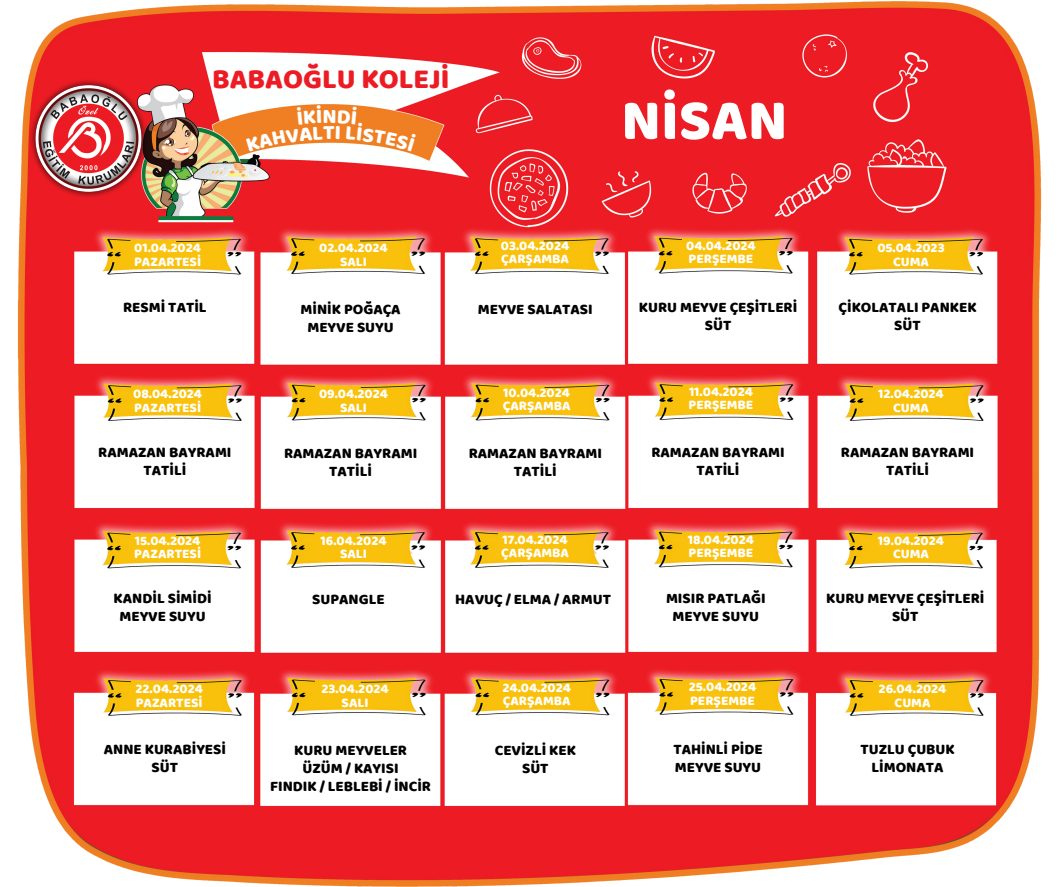
<style>
.page{position:relative;width:1058px;height:887px;background:#fff}
.page>*{position:absolute;margin:0;border:0;box-sizing:border-box;transform-origin:0 0}
.t1{font:58.5px "Baloo";color:#fff}
.t2{font:28.5px "Baloo";color:#ed1c24}
.t3{font:21px "Baloo";color:#fff}
.t4{font:15px/18px "Baloo";color:#000;text-align:center}
.t5{font:13.5px "Baloo";color:#fff}
</style>
<div class="page">
<img style="left:17px;top:1px;width:1024px;height:885px">
<img style="left:17px;top:66px;width:145px;height:144px">
<svg style="left:246px;top:105px;width:170px;height:46px;background:#f19042"></svg>
<h3 class="t2" style="left:212px;top:61px;width:239px">BABAOĞLU KOLEJİ</h3>
<p class="t3" style="left:323px;top:120px;width:13px">T</p>
<h3 class="t1" style="left:621px;top:84px;width:168px">NİSAN</h3>
<p class="t5" style="left:134px;top:239px;width:68px">01.04.2024</p>
<p class="t5" style="left:134px;top:253px;width:69px">PAZARTESİ</p>
<p class="t5" style="left:319px;top:239px;width:70px">02.04.2024</p>
<p class="t5" style="left:340px;top:253px;width:28px">SALI</p>
<p class="t5" style="left:501px;top:237px;width:70px">03.04.2024</p>
<p class="t5" style="left:501px;top:251px;width:69px">ÇARŞAMBA</p>
<p class="t5" style="left:686px;top:237px;width:71px">04.04.2024</p>
<p class="t5" style="left:688px;top:251px;width:66px">PERŞEMBE</p>
<p class="t5" style="left:877px;top:239px;width:69px">05.04.2023</p>
<p class="t5" style="left:893px;top:253px;width:37px">CUMA</p>
<p class="t4" style="left:123px;top:298px;width:85px">RESMİ TATİL</p>
<p class="t4" style="left:300px;top:299px;width:102px">MİNİK POĞAÇA</p>
<p class="t4" style="left:307px;top:317px;width:88px">MEYVE SUYU</p>
<p class="t4" style="left:478px;top:299px;width:116px">MEYVE SALATASI</p>
<p class="t4" style="left:639px;top:298px;width:160px">KURU MEYVE ÇEŞİTLERİ<br>SÜT</p>
<p class="t4" style="left:838px;top:298px;width:139px">ÇİKOLATALI PANKEK<br>SÜT</p>
<p class="t5" style="left:133px;top:385px;width:70px">08.04.2024</p>
<p class="t5" style="left:134px;top:399px;width:69px">PAZARTESİ</p>
<p class="t5" style="left:319px;top:385px;width:70px">09.04.2024</p>
<p class="t5" style="left:340px;top:399px;width:28px">SALI</p>
<p class="t5" style="left:503px;top:384px;width:68px">10.04.2024</p>
<p class="t5" style="left:503px;top:398px;width:69px">ÇARŞAMBA</p>
<p class="t5" style="left:689px;top:383px;width:65px">11.04.2024</p>
<p class="t5" style="left:688px;top:397px;width:66px">PERŞEMBE</p>
<p class="t5" style="left:878px;top:385px;width:67px">12.04.2024</p>
<p class="t5" style="left:893px;top:399px;width:37px">CUMA</p>
<p class="t4" style="left:98px;top:442px;width:135px">RAMAZAN BAYRAMI</p>
<p class="t4" style="left:143px;top:460px;width:44px">TATİLİ</p>
<p class="t4" style="left:284px;top:444px;width:135px">RAMAZAN BAYRAMI</p>
<p class="t4" style="left:329px;top:462px;width:44px">TATİLİ</p>
<p class="t4" style="left:469px;top:444px;width:135px">RAMAZAN BAYRAMI<br>TATİLİ</p>
<p class="t4" style="left:651px;top:442px;width:135px">RAMAZAN BAYRAMI<br>TATİLİ</p>
<p class="t4" style="left:841px;top:442px;width:135px">RAMAZAN BAYRAMI<br>TATİLİ</p>
<p class="t5" style="left:135px;top:532px;width:67px">15.04.2024</p>
<p class="t5" style="left:134px;top:545px;width:69px">PAZARTESİ</p>
<p class="t5" style="left:320px;top:532px;width:68px">16.04.2024</p>
<p class="t5" style="left:340px;top:545px;width:28px">SALI</p>
<p class="t5" style="left:502px;top:531px;width:67px">17.04.2024</p>
<p class="t5" style="left:501px;top:544px;width:69px">ÇARŞAMBA</p>
<p class="t5" style="left:688px;top:531px;width:68px">18.04.2024</p>
<p class="t5" style="left:688px;top:544px;width:66px">PERŞEMBE</p>
<p class="t5" style="left:878px;top:532px;width:68px">19.04.2024</p>
<p class="t5" style="left:893px;top:545px;width:37px">CUMA</p>
<p class="t4" style="left:114px;top:589px;width:99px">KANDİL SİMİDİ</p>
<p class="t4" style="left:119px;top:607px;width:88px">MEYVE SUYU</p>
<p class="t4" style="left:312px;top:590px;width:74px">SUPANGLE</p>
<p class="t4" style="left:455px;top:590px;width:157px">HAVUÇ / ELMA / ARMUT</p>
<p class="t4" style="left:666px;top:589px;width:101px">MISIR PATLAĞI<br>MEYVE SUYU</p>
<p class="t4" style="left:826px;top:589px;width:160px">KURU MEYVE ÇEŞİTLERİ<br>SÜT</p>
<p class="t5" style="left:135px;top:680px;width:69px">22.04.2024</p>
<p class="t5" style="left:136px;top:694px;width:69px">PAZARTESİ</p>
<p class="t5" style="left:321px;top:680px;width:69px">23.04.2024</p>
<p class="t5" style="left:341px;top:694px;width:28px">SALI</p>
<p class="t5" style="left:502px;top:679px;width:70px">24.04.2024</p>
<p class="t5" style="left:503px;top:693px;width:69px">ÇARŞAMBA</p>
<p class="t5" style="left:689px;top:678px;width:69px">25.04.2024</p>
<p class="t5" style="left:690px;top:692px;width:66px">PERŞEMBE</p>
<p class="t5" style="left:878px;top:680px;width:69px">26.04.2024</p>
<p class="t5" style="left:894px;top:694px;width:37px">CUMA</p>
<p class="t4" style="left:104px;top:740px;width:124px">ANNE KURABİYESİ</p>
<p class="t4" style="left:152px;top:758px;width:28px">SÜT</p>
<p class="t4" style="left:294px;top:741px;width:114px">KURU MEYVELER</p>
<p class="t4" style="left:302px;top:759px;width:98px">ÜZÜM / KAYISI</p>
<p class="t4" style="left:270px;top:777px;width:162px">FINDIK / LEBLEBİ / İNCİR</p>
<p class="t4" style="left:495px;top:741px;width:83px">CEVİZLİ KEK<br>SÜT</p>
<p class="t4" style="left:673px;top:740px;width:91px;text-align:left">TAHİNLİ PİDE<br>MEYVE SUYU</p>
<p class="t4" style="left:860px;top:740px;width:96px">TUZLU ÇUBUK<br>LİMONATA</p>
</div>
